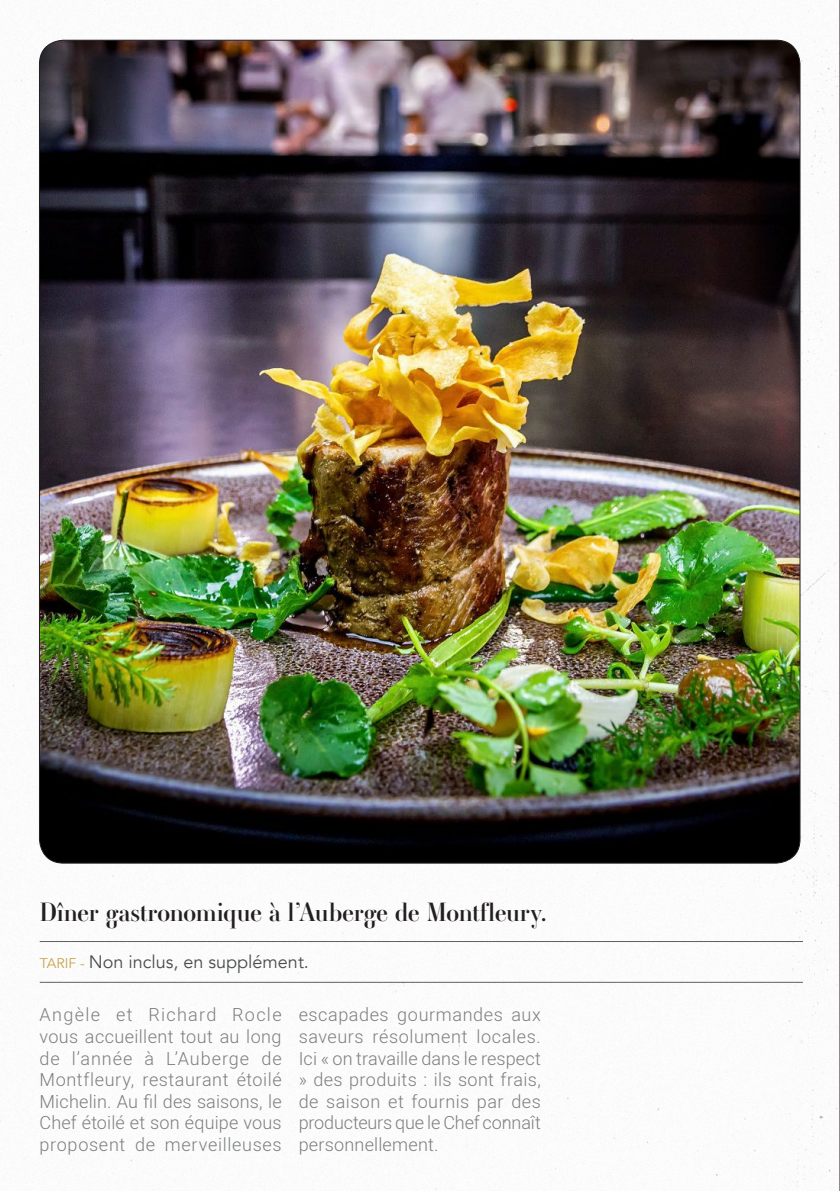
<style>
.page{position:relative;width:840px;height:1191px;background:#fff}
.page>*{position:absolute;margin:0;border:0;box-sizing:border-box;transform-origin:0 0}
.TITRE_Activité_Heber{font:26px "Ambroise";color:#231f20}
.TEXTE_Activité_Héber{font:300 18px/21.6px "Heebo";letter-spacing:.01em;color:#4a4d4f;text-align:justify}
.Ligne_TARIF{font:18px "Avenir";color:#4a4d4f}
.s1{font-size:14px;color:#c9a54c}
</style>
<div class="page">
<img style="left:0;top:1px;width:839px;height:1190px">
<hr style="left:839px;top:0;width:1px;height:1191px;background:#231f20">
<img style="left:39px;top:40px;width:760px;height:823px">
<p class="TITRE_Activité_Heber" style="left:40px;top:895px;width:508px">Dîner gastronomique à l’Auberge de Montfleury.</p>
<p class="Ligne_TARIF" style="left:40px;top:951px;width:270px"><span class="s1">TARIF -</span> Non inclus, en supplément.</p>
<p class="TEXTE_Activité_Héber" style="left:39px;top:1003px;width:243px">Angèle et Richard Rocle vous accueillent tout au long de l’année à L’Auberge de Montfleury, restaurant étoilé Michelin. Au fil des saisons, le Chef étoilé et son équipe vous proposent de merveilleuses</p>
<p class="TEXTE_Activité_Héber" style="left:298px;top:1003px;width:243px">escapades gourmandes aux saveurs résolument locales.<br>Ici « on travaille dans le respect » des produits : ils sont frais, de saison et fournis par des producteurs que le Chef connaît personnellement.</p>
</div>
